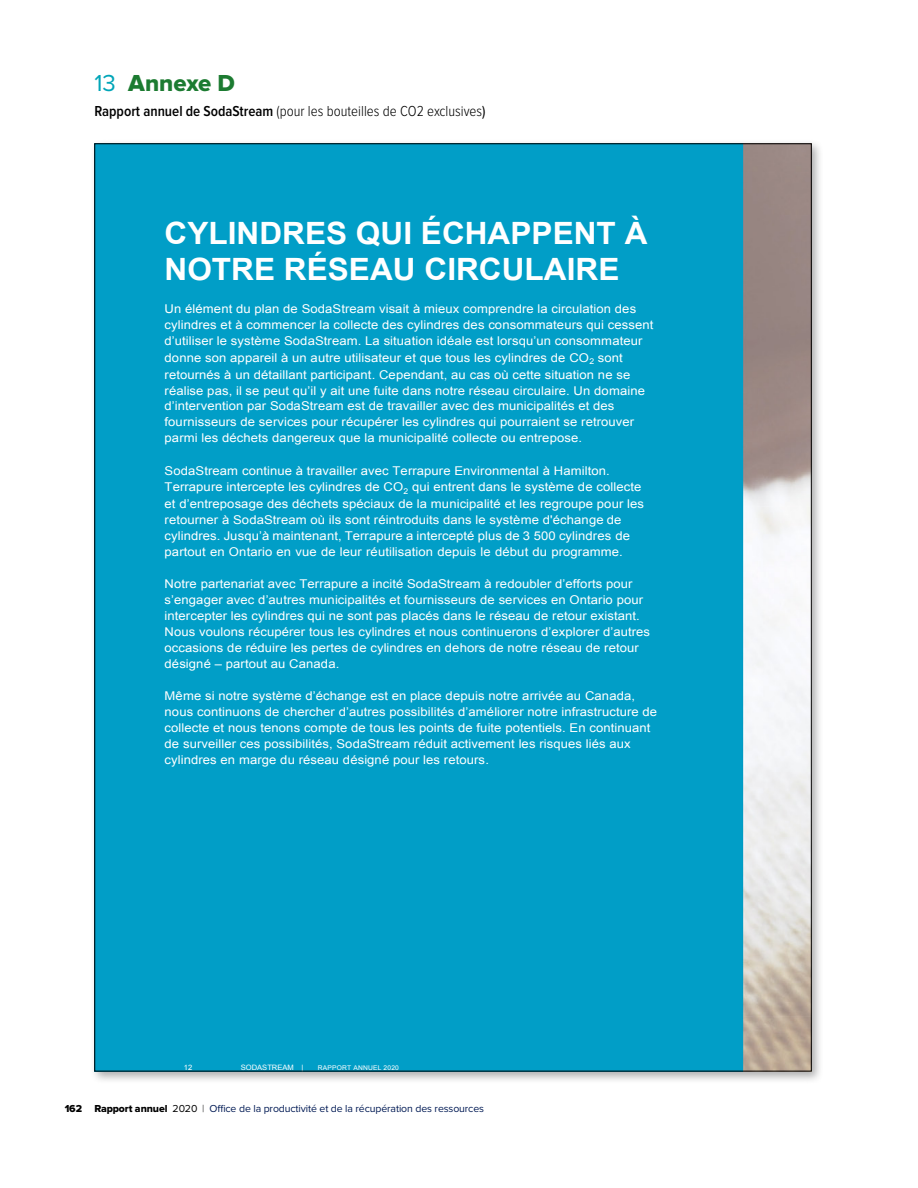
<style>
.page{position:relative;width:918px;height:1188px;background:#fff}
.page>*{position:absolute;margin:0;border:0;box-sizing:border-box;transform-origin:0 0}
.t1{font:700 30.75px/35.4px "Arial";color:#fff}
.t2{font:24px "Proxima Nova Extrabld";color:#1c7b31}
.t3{font:300 15px "Proxima Nova Cond";color:#000101}
.t4{font:12.15px/16px "Arial";letter-spacing:.01em;color:#fff;scale:1.08 1}
.t5{font:10.5px "Proxima Nova";letter-spacing:-.01em;color:#001a54}
.t6{font:7.35px "Arial";color:#fff}
.t7{font:6.45px "Arial";letter-spacing:.025em;color:#fff}
.s1{font-family:"Proxima Nova";color:#00a5b8}
.s2{font-weight:600}
.s3{font-weight:400}
.s4{font-family:"Proxima Nova Extrabld";color:#000}
.s5{color:#000}
</style>
<div class="page">
<div style="left:91px;top:139px;width:733px;height:945px;background:#424345;opacity:.42"></div>
<img style="left:97px;top:146px;width:713px;height:923px">
<h2 class="t2" style="left:94px;top:70px;width:142px"><span class="s1">13</span> Annexe D</h2>
<p class="t3" style="left:95px;top:103px;width:393px"><span class="s2">Rapport annuel de SodaStream</span> (pour les bouteilles de CO2 exclusives<span class="s3">)</span></p>
<h1 class="t1" style="left:165px;top:217px;width:484px">CYLINDRES QUI ÉCHAPPENT À<br>NOTRE RÉSEAU CIRCULAIRE</h1>
<p class="t4" style="left:165px;top:301px;width:454px">Un élément du plan de SodaStream visait à mieux comprendre la circulation des cylindres et à commencer la collecte des cylindres des consommateurs qui cessent d’utiliser le système SodaStream. La situation idéale est lorsqu’un consommateur</p>
<p class="t4" style="left:165px;top:350px;width:446px">donne son appareil à un autre utilisateur et que tous les cylindres de CO<sub>2</sub> sont retournés à un détaillant participant. Cependant, au cas où cette situation ne se réalise pas, il se peut qu’il y ait une fuite dans notre réseau circulaire. Un domaine d’intervention par SodaStream est de travailler avec des municipalités et des fournisseurs de services pour récupérer les cylindres qui pourraient se retrouver parmi les déchets dangereux que la municipalité collecte ou entrepose.</p>
<p class="t4" style="left:165px;top:462px;width:445px">SodaStream continue à travailler avec Terrapure Environmental à Hamilton.<br>Terrapure intercepte les cylindres de CO<sub>2</sub> qui entrent dans le système de collecte et d’entreposage des déchets spéciaux de la municipalité et les regroupe pour les retourner à SodaStream où ils sont réintroduits dans le système d'échange de cylindres. Jusqu’à maintenant, Terrapure a intercepté plus de 3 500 cylindres de partout en Ontario en vue de leur réutilisation depuis le début du programme.</p>
<p class="t4" style="left:165px;top:576px;width:451px">Notre partenariat avec Terrapure a incité SodaStream à redoubler d’efforts pour s’engager avec d’autres municipalités et fournisseurs de services en Ontario pour intercepter les cylindres qui ne sont pas placés dans le réseau de retour existant.<br>Nous voulons récupérer tous les cylindres et nous continuerons d’explorer d’autres occasions de réduire les pertes de cylindres en dehors de notre réseau de retour désigné – partout au Canada.</p>
<p class="t4" style="left:165px;top:687px;width:458px">Même si notre système d’échange est en place depuis notre arrivée au Canada, nous continuons de chercher d’autres possibilités d’améliorer notre infrastructure de collecte et nous tenons compte de tous les points de fuite potentiels. En continuant de surveiller ces possibilités, SodaStream réduit activement les risques liés aux cylindres en marge du réseau désigné pour les retours.</p>
<p class="t6" style="left:184px;top:1063px;width:10px">12</p>
<p class="t6" style="left:241px;top:1063px;width:64px">SODASTREAM |</p>
<p class="t7" style="left:318px;top:1064px;width:83px">RAPPORT ANNUEL 2020</p>
<p class="t5" style="left:65px;top:1104px;width:421px"><span class="s4">162 Rapport annuel</span> <span class="s5">2020 |</span> Office de la productivité et de la récupération des ressources</p>
</div>
